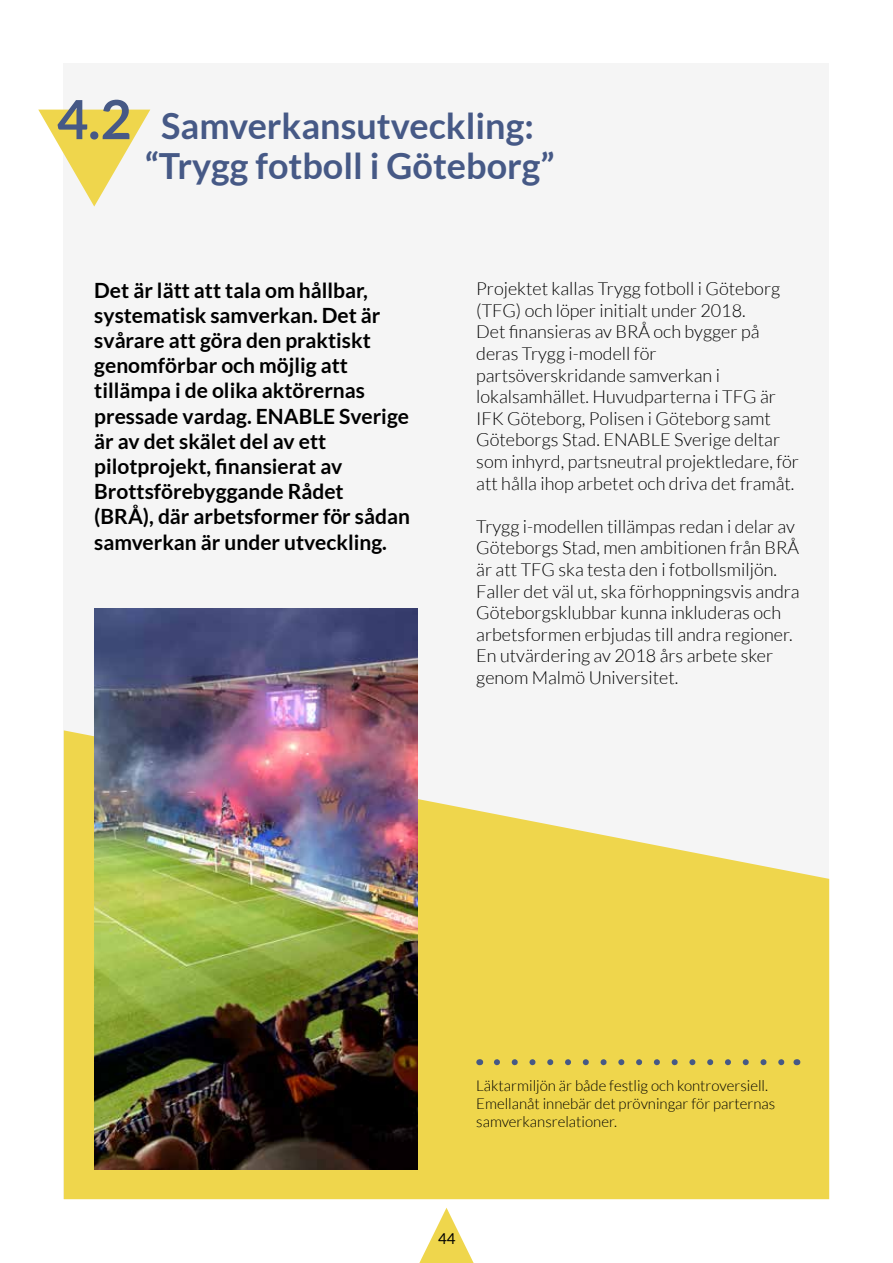
<style>
.page{position:relative;width:893px;height:1263px;background:#fff}
.page>*{position:absolute;margin:0;border:0;box-sizing:border-box;transform-origin:0 0}
.t1{font:700 54px "Lato";color:#465986}
.t2{font:700 36px/40.5px "Lato";color:#465986;text-align:center}
.t3{font:700 21px/25.2px "Lato";color:#000}
.t4{font:300 18px/21.6px "Lato";color:#000}
.t5{font:300 15px/18px "Lato";color:#000}
.t6{font:15px "Lato";color:#000}
</style>
<div class="page">
<div style="left:64px;top:64px;width:765px;height:1135px;background:#f5f5f5"></div>
<svg style="left:64px;top:730px;width:765px;height:469px;fill:#efd64c"></svg>
<svg style="left:419px;top:1208px;width:55px;height:55px"></svg>
<svg style="left:38px;top:110px;width:112px;height:97px"></svg>
<img style="left:94px;top:608px;width:323px;height:561px">
<svg style="left:497px;top:1059px;width:291px;height:6px;background:#c2b55a"></svg>
<h1 class="t1" style="left:57px;top:89px;width:76px">4.2</h1>
<h2 class="t2" style="left:145px;top:105px;width:411px">Samverkansutveckling: “Trygg fotboll i Göteborg”</h2>
<p class="t3" style="left:94px;top:277px;width:317px">Det är lätt att tala om hållbar, systematisk samverkan. Det är svårare att göra den praktiskt genomförbar och möjlig att tillämpa i de olika aktörernas pressade vardag. ENABLE Sverige är av det skälet del av ett pilotprojekt, finansierat av<br>Brottsförebyggande Rådet<br>(BRÅ), där arbetsformer för sådan samverkan är under utveckling.</p>
<p class="t4" style="left:476px;top:278px;width:324px">Projektet kallas Trygg fotboll i Göteborg (TFG) och löper initialt under 2018.<br>Det finansieras av BRÅ och bygger på deras Trygg i-modell för partsöverskridande samverkan i lokalsamhället. Huvudparterna i TFG är IFK Göteborg, Polisen i Göteborg samt Göteborgs Stad. ENABLE Sverige deltar som inhyrd, partsneutral projektledare, för att hålla ihop arbetet och driva det framåt.</p>
<p class="t4" style="left:476px;top:516px;width:325px">Trygg i-modellen tillämpas redan i delar av Göteborgs Stad, men ambitionen från BRÅ är att TFG ska testa den i fotbollsmiljön.<br>Faller det väl ut, ska förhoppningsvis andra Göteborgsklubbar kunna inkluderas och arbetsformen erbjudas till andra regioner.<br>En utvärdering av 2018 års arbete sker genom Malmö Universitet.</p>
<p class="t5" style="left:476px;top:1077px;width:301px">Läktarmiljön är både festlig och kontroversiell.<br>Emellanåt innebär det prövningar för parternas samverkansrelationer.</p>
<p class="t6" style="left:438px;top:1230px;width:19px">44</p>
</div>
